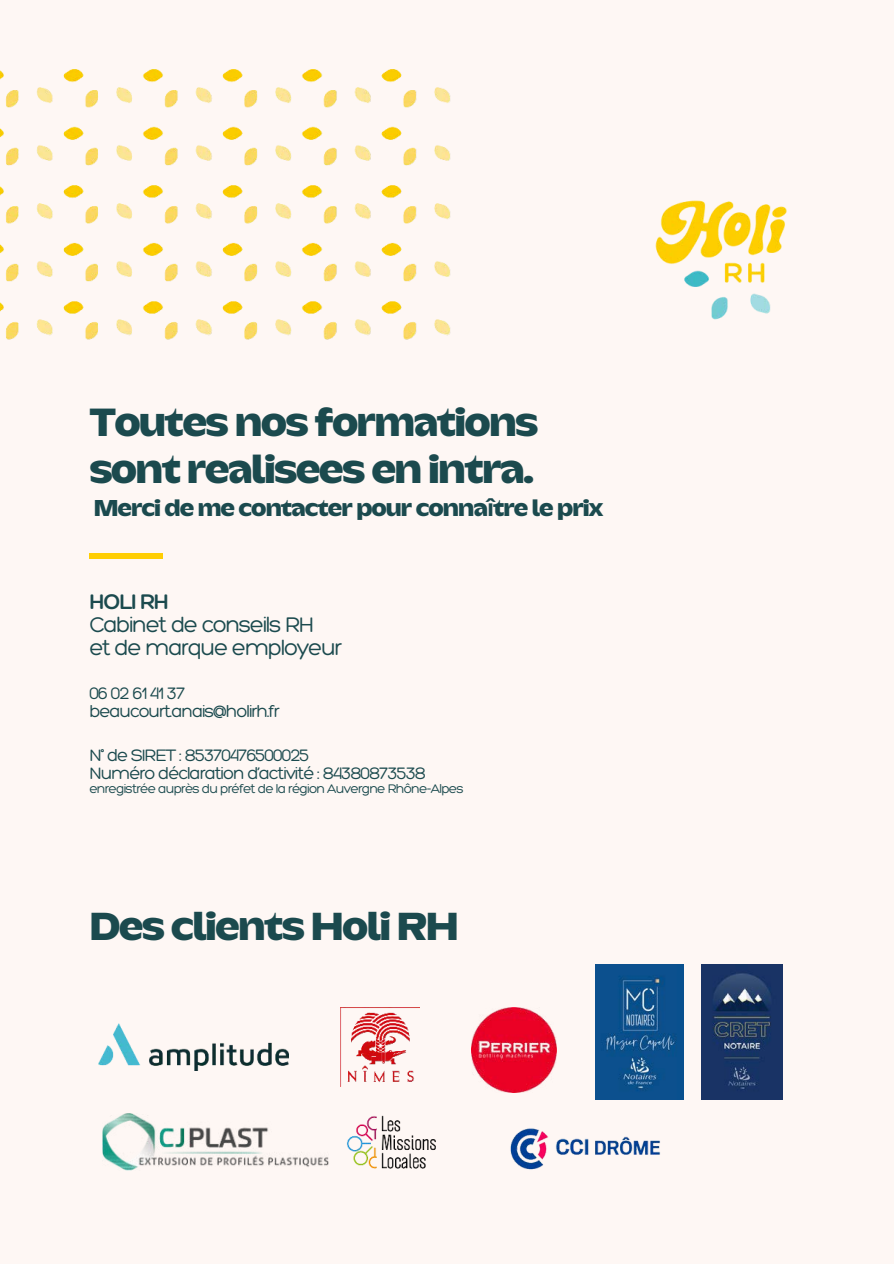
<style>
.page{position:relative;width:894px;height:1264px;background:#fff}
.page>*{position:absolute;margin:0;border:0;box-sizing:border-box;transform-origin:0 0}
.t1{font:700 39.75px/47.2px "Kaio TRIAL";letter-spacing:-.045em;color:#1b4a4e}
.t2{font:700 39.45px "Kaio TRIAL";letter-spacing:-.045em;color:#1b4a4e}
.t3{font:700 23.25px "Kaio TRIAL";letter-spacing:-.045em;color:#1b4a4e}
.t4{font:300 22.95px/23px "Hero";letter-spacing:-.06em;color:#1b4a4e}
.t5{font:300 22.95px "Hero";letter-spacing:-.06em;color:#1b4a4e}
.t6{font:300 18px/18px "Hero";letter-spacing:-.06em;color:#1b4a4e}
.t7{font:300 13.5px "Hero";letter-spacing:-.06em;color:#1b4a4e}
.s1{font-family:"Noto Sans"}
</style>
<div class="page">
<div style="left:0;top:0;width:893px;height:1263px;background:#fef7f4"></div>
<img style="left:0;top:69px;width:451px;height:271px">
<div style="left:89px;top:553px;width:73px;height:5px;background:#ffce03"></div>
<img style="left:655px;top:200px;width:132px;height:120px">
<img style="left:98px;top:1023px;width:191px;height:47px">
<img style="left:340px;top:1007px;width:79px;height:79px">
<img style="left:471px;top:1007px;width:85px;height:85px">
<img style="left:328px;top:1115px;width:108px;height:54px">
<img style="left:102px;top:1113px;width:226px;height:57px">
<img style="left:595px;top:964px;width:88px;height:135px">
<img style="left:701px;top:964px;width:81px;height:135px">
<img style="left:510px;top:1128px;width:150px;height:42px">
<h1 class="t1" style="left:89px;top:401px;width:450px">Toutes nos formations sont realisees en intra.</h1>
<p class="t3" style="left:94px;top:499px;width:510px">Merci de me contacter pour conna<span class="s1">î</span>tre le prix</p>
<p class="t5" style="left:89px;top:589px;width:82px">HOLI RH</p>
<p class="t4" style="left:89px;top:613px;width:254px">Cabinet de conseils RH<br>et de marque employeur</p>
<p class="t6" style="left:89px;top:684px;width:192px">06 02 61 41 37 beaucourt.anais@holirh.fr</p>
<p class="t6" style="left:89px;top:746px;width:338px">N° de SIRET : 85370476500025<br>Numéro déclaration d’activité : 84380873538</p>
<p class="t7" style="left:89px;top:781px;width:376px">enregistrée auprès du préfet de la région Auvergne Rhône-Alpes</p>
<h2 class="t2" style="left:89px;top:911px;width:371px">Des clients Holi RH</h2>
</div>
